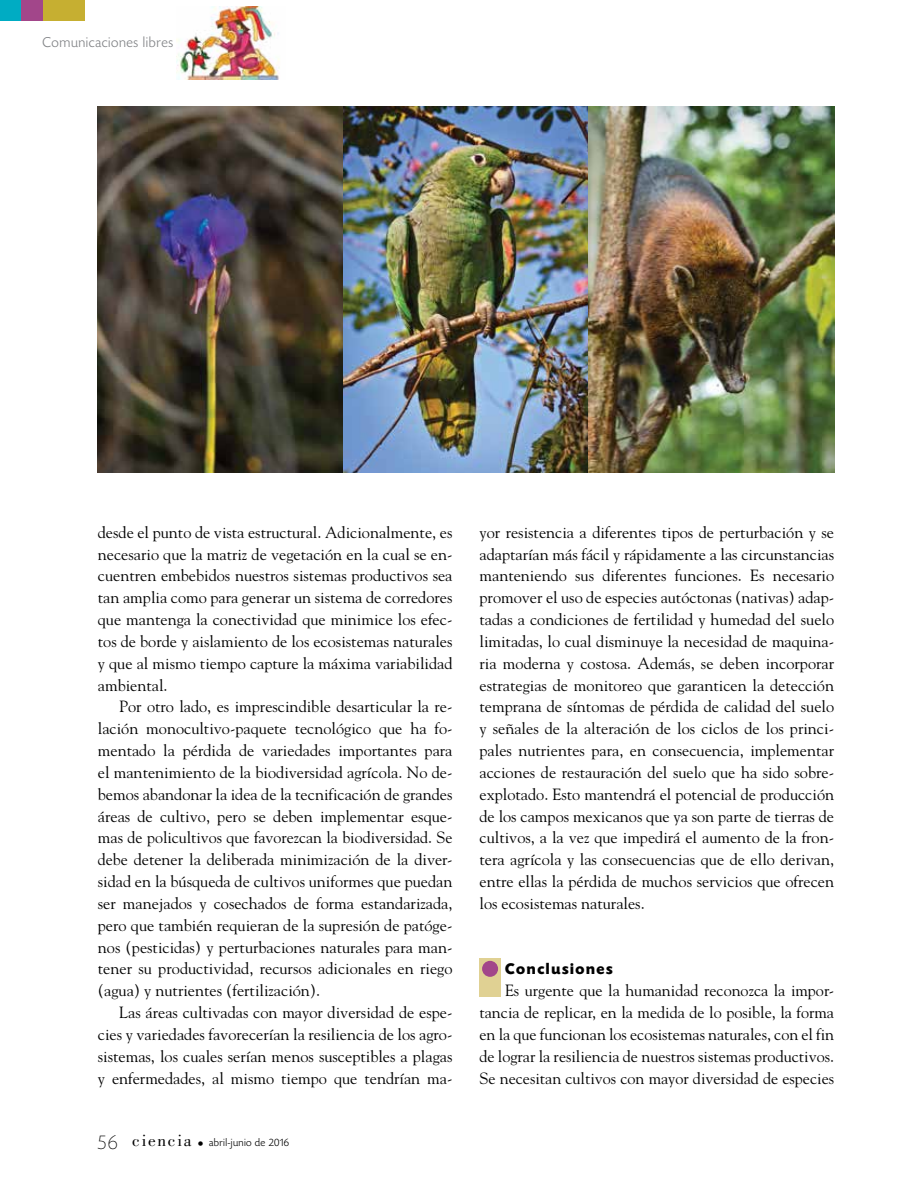
<style>
.page{position:relative;width:915px;height:1191px;background:#fff}
.page>*{position:absolute;margin:0;border:0;box-sizing:border-box;transform-origin:0 0}
.t1{font:16.2px/21.8px "Goudy";color:#000;text-align:justify}
.t2{font:700 16.2px "Today HEF";letter-spacing:.1em;color:#000}
.t3{font:300 15px "Today HEF";letter-spacing:.04em;color:#808285}
.t4{font:300 11.25px "Today HEF";letter-spacing:.03em;color:#000}
.s1{font-weight:200;font-size:21px}
.s2{font-family:"Bodoni";font-weight:400;font-size:17.25px}
.s3{font-weight:200;font-size:13.5px}
</style>
<div class="page">
<div style="left:0;top:0;width:21px;height:21px;background:#00acc3"></div>
<div style="left:43px;top:0;width:42px;height:21px;background:#c6af31"></div>
<div style="left:21px;top:0;width:22px;height:21px;background:#a2468a"></div>
<img style="left:176px;top:6px;width:104px;height:74px">
<div style="left:479px;top:957px;width:21px;height:39px;background:#e0d193"></div>
<div style="left:482px;top:960px;width:16px;height:16px;background:#a2468a;border-radius:50%"></div>
<img style="left:98px;top:106px;width:490px;height:366px">
<img style="left:588px;top:106px;width:245px;height:366px">
<p class="t3" style="left:43px;top:34px;width:132px">Comunicaciones libres</p>
<p class="t1" style="left:98px;top:521px;width:356px">desde el punto de vista estructural. Adicionalmente, es necesario que la matriz de vegetación en la cual se en&shy;cuentren embebidos nuestros sistemas productivos sea tan amplia como para generar un sistema de corredores que mantenga la conectividad que minimice los efec&shy;tos de borde y aislamiento de los ecosistemas naturales y que al mismo tiempo capture la máxima variabilidad ambiental.</p>
<p class="t1" style="left:98px;top:695px;width:356px;text-indent:21px">Por otro lado, es imprescindible desarticular la re&shy;lación monocultivo-paquete tecnológico que ha fo&shy;mentado la pérdida de variedades importantes para el mantenimiento de la biodiversidad agrícola. No de&shy;bemos abandonar la idea de la tecnificación de grandes áreas de cultivo, pero se deben implementar esque&shy;mas de policultivos que favorezcan la biodiversidad. Se debe detener la deliberada minimización de la diver&shy;sidad en la búsqueda de cultivos uniformes que puedan ser manejados y cosechados de forma estandarizada, pero que también requieran de la supresión de patóge&shy;nos (pesticidas) y perturbaciones naturales para man&shy;tener su productividad, recursos adicionales en riego (agua) y nutrientes (fertilización).</p>
<p class="t1" style="left:98px;top:1001px;width:356px;text-indent:21px">Las áreas cultivadas con mayor diversidad de espe&shy;cies y variedades favorecerían la resiliencia de los agro&shy;sistemas, los cuales serían menos susceptibles a plagas y enfermedades, al mismo tiempo que tendrían ma-</p>
<p class="t4" style="left:98px;top:1136px;width:192px"><span class="s1">56</span> <span class="s2">ciencia</span> <span class="s3">•</span> abril-junio de 2016</p>
<p class="t1" style="left:479px;top:521px;width:356px">yor resistencia a diferentes tipos de perturbación y se adaptarían más fácil y rápidamente a las circunstancias manteniendo sus diferentes funciones. Es necesario promover el uso de especies autóctonas (nativas) adap&shy;tadas a condiciones de fertilidad y humedad del suelo limitadas, lo cual disminuye la necesidad de maquina&shy;ria moderna y costosa. Además, se deben incorporar estrategias de monitoreo que garanticen la detección temprana de síntomas de pérdida de calidad del suelo y señales de la alteración de los ciclos de los princi&shy;pales nutrientes para, en consecuencia, implementar acciones de restauración del suelo que ha sido sobre&shy;explotado. Esto mantendrá el potencial de producción de los campos mexicanos que ya son parte de tierras de cultivos, a la vez que impedirá el aumento de la fron&shy;tera agrícola y las consecuencias que de ello derivan, entre ellas la pérdida de muchos servicios que ofrecen los ecosistemas naturales.</p>
<p class="t2" style="left:505px;top:960px;width:109px">Conclusiones</p>
<p class="t1" style="left:479px;top:979px;width:356px;text-indent:26px">Es urgente que la humanidad reconozca la impor&shy;tancia de replicar, en la medida de lo posible, la forma en la que funcionan los ecosistemas naturales, con el fin de lograr la resiliencia de nuestros sistemas productivos.<br>Se necesitan cultivos con mayor diversidad de especies</p>
</div>
